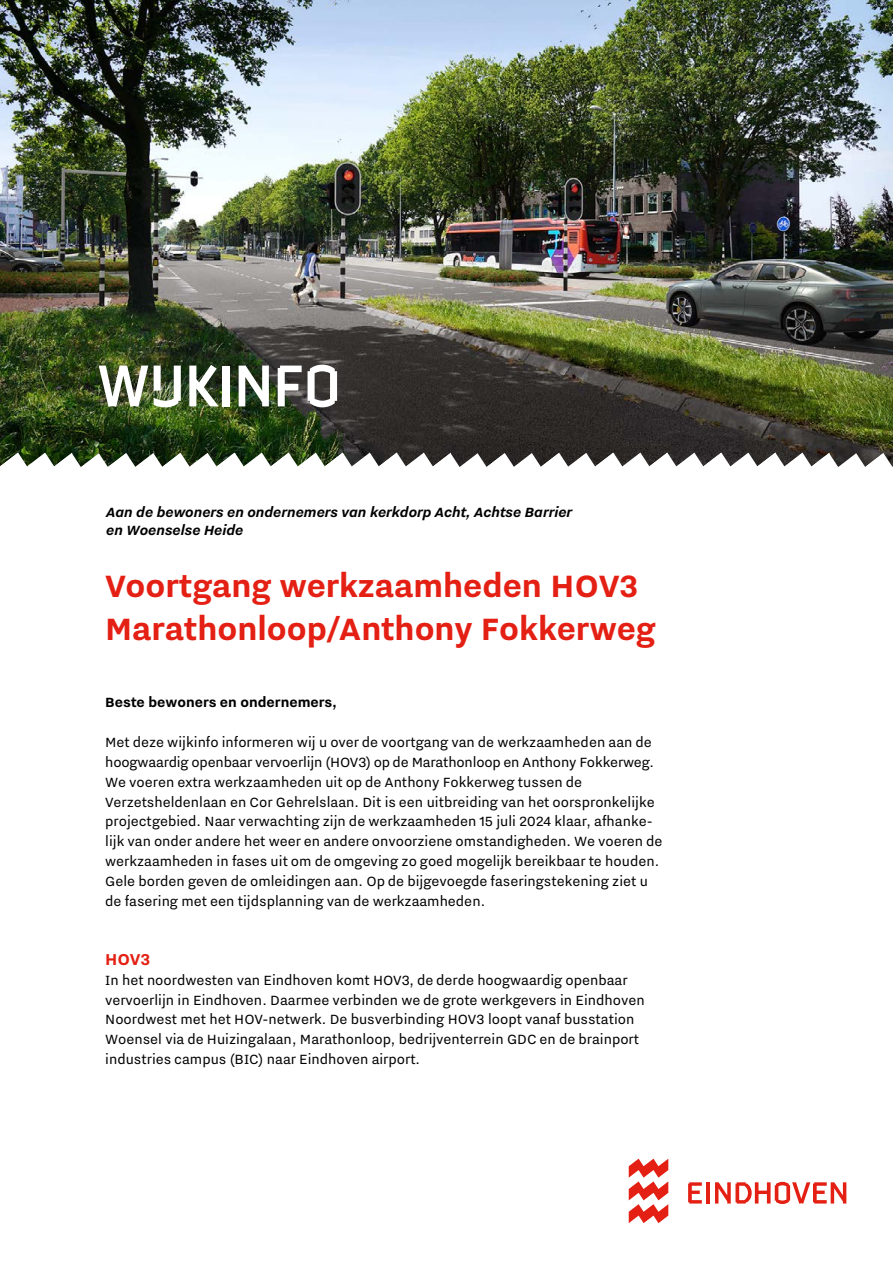
<style>
.page{position:relative;width:893px;height:1263px;background:#fff}
.page>*{position:absolute;margin:0;border:0;box-sizing:border-box;transform-origin:0 0}
.t1{font:58.8px "Eindhoven Type";color:#fff}
.kopje_H2{font:700 38.1px/42.5px "Nitti Eindhoven";color:#e41f13}
.kopje_H2-2{font:700 19.5px "Nitti Eindhoven";color:#e41f13}
.body_P{font:16.5px/19.8px "Nitti Eindhoven";color:#000}
.aan_de_bewoners_P{font:italic 700 16.5px "Nitti Eindhoven";color:#000}
.body_P-2{font:700 16.5px "Nitti Eindhoven";color:#000}
</style>
<div class="page">
<img style="left:0;top:0;width:893px;height:453px">
<svg style="left:0;top:453px;width:893px;height:14px"></svg>
<svg style="left:629px;top:1159px;width:39px;height:64px"></svg>
<svg style="left:688px;top:1182px;width:14px;height:21px"></svg>
<hr style="left:706px;top:1182px;width:4px;height:21px;background:#e41f13">
<svg style="left:715px;top:1182px;width:131px;height:22px"></svg>
<h1 class="t1" style="left:98px;top:347px;width:245px">Wijkinfo</h1>
<p class="aan_de_bewoners_P" style="left:106px;top:502px;width:468px">Aan de bewoners en ondernemers van kerkdorp Acht, Achtse Barrier</p>
<p class="aan_de_bewoners_P" style="left:106px;top:520px;width:139px">en Woenselse Heide</p>
<p class="kopje_H2" style="left:105px;top:564px;width:552px">Voortgang werkzaamheden HOV3<br>Marathonloop/Anthony Fokkerweg</p>
<p class="body_P-2" style="left:105px;top:694px;width:233px">Beste bewoners en ondernemers,</p>
<p class="body_P" style="left:105px;top:732px;width:559px">Met deze wijkinfo informeren wij u over de voortgang van de werkzaamheden aan de hoogwaardig openbaar vervoerlijn (HOV3) op de Marathonloop en Anthony Fokkerweg.<br>We voeren extra werkzaamheden uit op de Anthony Fokkerweg tussen de Verzetsheldenlaan en Cor Gehrelslaan. Dit is een uitbreiding van het oorspronkelijke projectgebied. Naar verwachting zijn de werkzaamheden 15 juli 2024 klaar, afhanke&shy;lijk van onder andere het weer en andere onvoorziene omstandigheden. We voeren de werkzaamheden in fases uit om de omgeving zo goed mogelijk bereikbaar te houden.<br>Gele borden geven de omleidingen aan. Op de bijgevoegde faseringstekening ziet u de fasering met een tijdsplanning van de werkzaamheden.</p>
<p class="kopje_H2-2" style="left:105px;top:948px;width:46px">HOV3</p>
<p class="body_P" style="left:105px;top:970px;width:541px">In het noordwesten van Eindhoven komt HOV3, de derde hoogwaardig openbaar vervoerlijn in Eindhoven. Daarmee verbinden we de grote werkgevers in Eindhoven Noordwest met het HOV-netwerk. De busverbinding HOV3 loopt vanaf busstation Woensel via de Huizingalaan, Marathonloop, bedrijventerrein GDC en de brainport industries campus (BIC) naar Eindhoven airport.</p>
</div>
